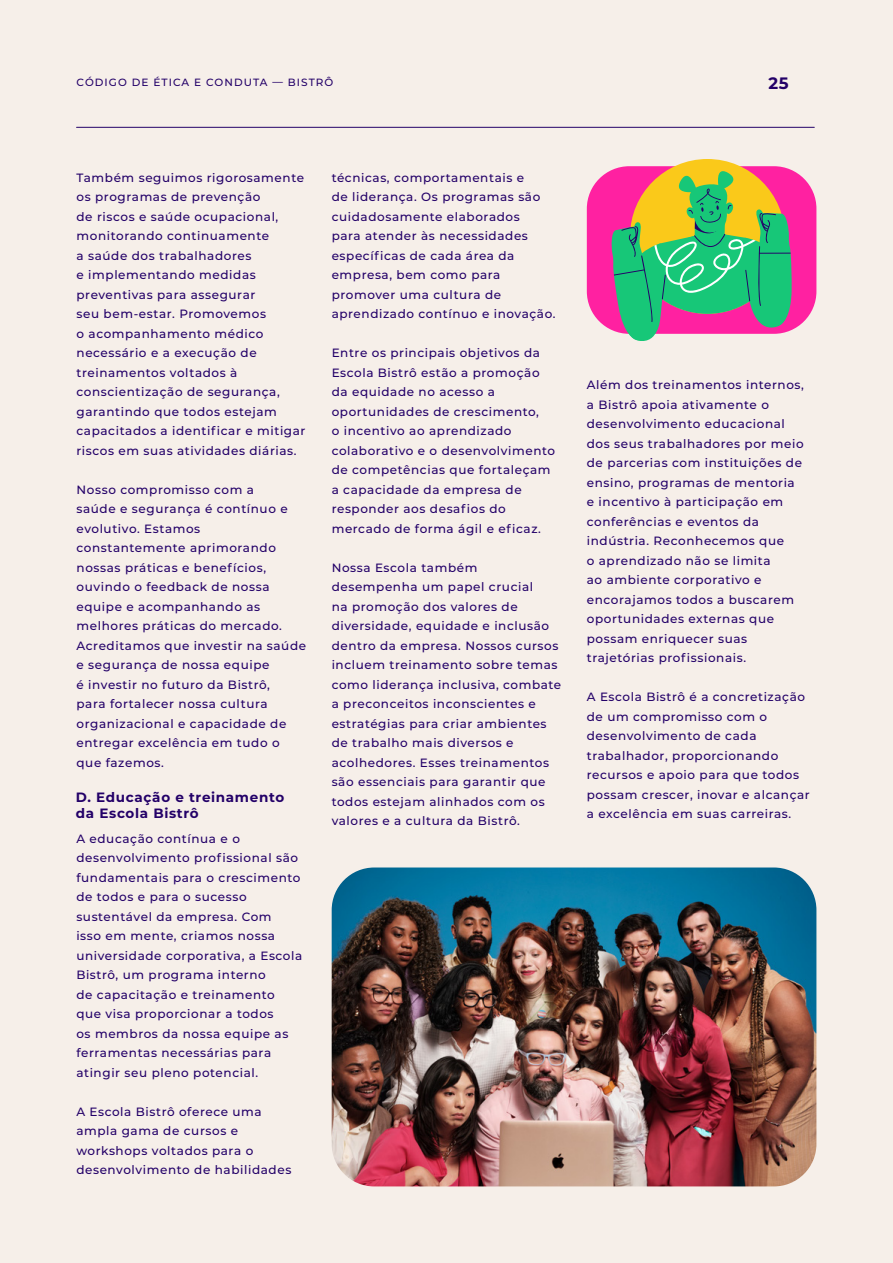
<style>
.page{position:relative;width:893px;height:1263px;background:#f6efe9}
.page>*{position:absolute;margin:0;border:0;box-sizing:border-box;transform-origin:0 0}
.t1{font:700 16.5px "Montserrat";color:#230068}
.t2{font:700 13.5px/16.2px "Montserrat";letter-spacing:.05em;color:#230068}
.t3{font:500 12px/19.5px "Montserrat";letter-spacing:.05em;color:#230068}
.t4{font:500 10.5px "Montserrat";letter-spacing:.1em;color:#230068}
</style>
<div class="page">
<hr style="left:77px;top:127px;width:737px;height:1px;background:#230068">
<img style="left:332px;top:867px;width:484px;height:319px">
<div style="left:587px;top:166px;width:229px;height:168px;background:#ff21a1;border-radius:43px"></div>
<svg style="left:611px;top:159px;width:183px;height:182px"></svg>
<p class="t4" style="left:77px;top:74px;width:258px">CÓDIGO DE ÉTICA E CONDUTA — BISTRÔ</p>
<h1 class="t1" style="left:769px;top:71px;width:21px">25</h1>
<p class="t3" style="left:77px;top:167px;width:230px">Também seguimos rigorosamente os programas de prevenção<br>de riscos e saúde ocupacional, monitorando continuamente<br>a saúde dos trabalhadores<br>e implementando medidas preventivas para assegurar<br>seu bem-estar. Promovemos<br>o acompanhamento médico necessário e a execução de treinamentos voltados à conscientização de segurança, garantindo que todos estejam capacitados a identificar e mitigar riscos em suas atividades diárias.</p>
<p class="t3" style="left:77px;top:479px;width:231px">Nosso compromisso com a<br>saúde e segurança é contínuo e evolutivo. Estamos constantemente aprimorando nossas práticas e benefícios, ouvindo o feedback de nossa equipe e acompanhando as melhores práticas do mercado.<br>Acreditamos que investir na saúde e segurança de nossa equipe<br>é investir no futuro da Bistrô,<br>para fortalecer nossa cultura organizacional e capacidade de entregar excelência em tudo o que fazemos.</p>
<p class="t2" style="left:76px;top:788px;width:210px">D. Educação e treinamento da Escola Bistrô</p>
<p class="t3" style="left:76px;top:828px;width:227px">A educação contínua e o desenvolvimento profissional são fundamentais para o crescimento de todos e para o sucesso sustentável da empresa. Com<br>isso em mente, criamos nossa universidade corporativa, a Escola<br>Bistrô, um programa interno<br>de capacitação e treinamento que visa proporcionar a todos<br>os membros da nossa equipe as ferramentas necessárias para atingir seu pleno potencial.</p>
<p class="t3" style="left:76px;top:1101px;width:216px">A Escola Bistrô oferece uma ampla gama de cursos e workshops voltados para o desenvolvimento de habilidades</p>
<p class="t3" style="left:332px;top:167px;width:225px">técnicas, comportamentais e<br>de liderança. Os programas são cuidadosamente elaborados<br>para atender às necessidades específicas de cada área da empresa, bem como para promover uma cultura de aprendizado contínuo e inovação.</p>
<p class="t3" style="left:332px;top:343px;width:225px">Entre os principais objetivos da<br>Escola Bistrô estão a promoção da equidade no acesso a oportunidades de crescimento,<br>o incentivo ao aprendizado colaborativo e o desenvolvimento de competências que fortaleçam a capacidade da empresa de responder aos desafios do mercado de forma ágil e eficaz.</p>
<p class="t3" style="left:332px;top:557px;width:231px">Nossa Escola também desempenha um papel crucial<br>na promoção dos valores de diversidade, equidade e inclusão dentro da empresa. Nossos cursos incluem treinamento sobre temas como liderança inclusiva, combate a preconceitos inconscientes e estratégias para criar ambientes de trabalho mais diversos e acolhedores. Esses treinamentos são essenciais para garantir que todos estejam alinhados com os valores e a cultura da Bistrô.</p>
<p class="t3" style="left:587px;top:375px;width:219px">Além dos treinamentos internos, a Bistrô apoia ativamente o desenvolvimento educacional dos seus trabalhadores por meio de parcerias com instituições de ensino, programas de mentoria e incentivo à participação em conferências e eventos da indústria. Reconhecemos que<br>o aprendizado não se limita<br>ao ambiente corporativo e encorajamos todos a buscarem oportunidades externas que possam enriquecer suas trajetórias profissionais.</p>
<p class="t3" style="left:587px;top:687px;width:225px">A Escola Bistrô é a concretização de um compromisso com o desenvolvimento de cada trabalhador, proporcionando recursos e apoio para que todos possam crescer, inovar e alcançar a excelência em suas carreiras.</p>
</div>
